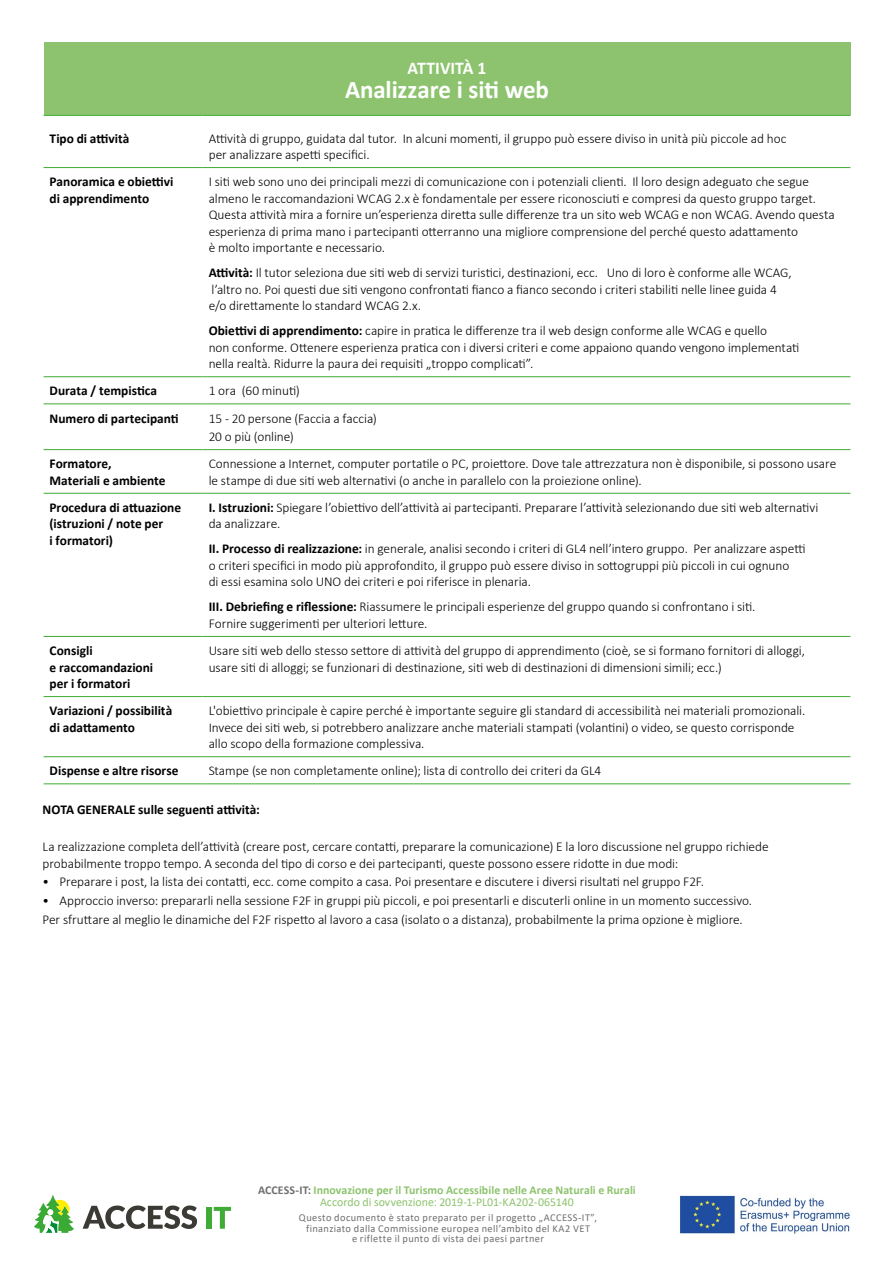
<style>
.page{position:relative;width:893px;height:1263px;background:#fff}
.page>*{position:absolute;margin:0;border:0;box-sizing:border-box;transform-origin:0 0}
.t1{font:700 25.5px "Calibri";letter-spacing:-.005em;color:#fff}
.t2{font:700 18px "Calibri";color:#fff}
.t3{font:300 13.5px/16.5px "Calibri";letter-spacing:-.005em;color:#000}
.t4{font:700 13.5px/16.5px "Calibri";color:#000}
.t5{font:700 12px/12px "Calibri";letter-spacing:.005em;color:#8dc36e;text-align:center}
.t6{font:10.5px/10.5px "Calibri";letter-spacing:.035em;color:#706f6f;text-align:center}
.s1{font-weight:700}
.s2{color:#706f6f}
.s3{font-weight:400}
</style>
<div class="page">
<svg style="left:83px;top:1205px;width:114px;height:24px"></svg>
<div style="left:206px;top:1207px;width:5px;height:22px;background:#40ab35"></div>
<svg style="left:214px;top:1207px;width:17px;height:22px"></svg>
<svg style="left:34px;top:1195px;width:40px;height:38px"></svg>
<img style="left:680px;top:1195px;width:170px;height:39px">
<div style="left:44px;top:43px;width:806px;height:72px;background:#8dc36e"></div>
<hr style="left:44px;top:167px;width:159px;height:1px;background:#40ab35">
<hr style="left:203px;top:167px;width:647px;height:1px;background:#40ab35">
<hr style="left:44px;top:376px;width:159px;height:1px;background:#40ab35">
<hr style="left:203px;top:376px;width:647px;height:1px;background:#40ab35">
<hr style="left:44px;top:403px;width:159px;height:1px;background:#40ab35">
<hr style="left:203px;top:403px;width:647px;height:1px;background:#40ab35">
<hr style="left:44px;top:449px;width:159px;height:1px;background:#40ab35">
<hr style="left:203px;top:449px;width:647px;height:1px;background:#40ab35">
<hr style="left:44px;top:493px;width:159px;height:1px;background:#40ab35">
<hr style="left:203px;top:493px;width:647px;height:1px;background:#40ab35">
<hr style="left:44px;top:636px;width:159px;height:1px;background:#40ab35">
<hr style="left:203px;top:636px;width:647px;height:1px;background:#40ab35">
<hr style="left:44px;top:696px;width:159px;height:1px;background:#40ab35">
<hr style="left:203px;top:696px;width:647px;height:1px;background:#40ab35">
<hr style="left:44px;top:756px;width:159px;height:1px;background:#40ab35">
<hr style="left:203px;top:756px;width:647px;height:1px;background:#40ab35">
<hr style="left:44px;top:115px;width:159px;height:1px;background:#40ab35">
<hr style="left:203px;top:115px;width:647px;height:1px;background:#40ab35">
<hr style="left:44px;top:783px;width:159px;height:1px;background:#40ab35">
<hr style="left:203px;top:783px;width:647px;height:1px;background:#40ab35">
<h2 class="t2" style="left:408px;top:56px;width:80px">ATTIVITÀ 1</h2>
<h1 class="t1" style="left:345px;top:72px;width:205px">Analizzare i siti web</h1>
<p class="t4" style="left:50px;top:130px;width:81px">Tipo di attività</p>
<p class="t3" style="left:209px;top:130px;width:579px">Attività di gruppo, guidata dal tutor. In alcuni momenti, il gruppo può essere diviso in unità più piccole ad hoc per analizzare aspetti specifici.</p>
<p class="t4" style="left:50px;top:173px;width:125px">Panoramica e obiettivi di apprendimento</p>
<p class="t3" style="left:209px;top:173px;width:628px">I siti web sono uno dei principali mezzi di comunicazione con i potenziali clienti. Il loro design adeguato che segue almeno le raccomandazioni WCAG 2.x è fondamentale per essere riconosciuti e compresi da questo gruppo target.<br>Questa attività mira a fornire un’esperienza diretta sulle differenze tra un sito web WCAG e non WCAG. Avendo questa esperienza di prima mano i partecipanti otterranno una migliore comprensione del perché questo adattamento<br>è molto importante e necessario.</p>
<p class="t3" style="left:209px;top:264px;width:584px"><span class="s1">Attività:</span> Il tutor seleziona due siti web di servizi turistici, destinazioni, ecc. Uno di loro è conforme alle WCAG, l’altro no. Poi questi due siti vengono confrontati fianco a fianco secondo i criteri stabiliti nelle linee guida 4 e/o direttamente lo standard WCAG 2.x.</p>
<p class="t3" style="left:209px;top:322px;width:592px"><span class="s1">Obiettivi di apprendimento:</span> capire in pratica le differenze tra il web design conforme alle WCAG e quello<br>non conforme. Ottenere esperienza pratica con i diversi criteri e come appaiono quando vengono implementati nella realtà. Ridurre la paura dei requisiti „troppo complicati”.</p>
<p class="t4" style="left:50px;top:382px;width:109px">Durata / tempistica</p>
<p class="t3" style="left:209px;top:382px;width:93px">1 ora (60 minuti)</p>
<p class="t4" style="left:50px;top:410px;width:131px">Numero di partecipanti</p>
<p class="t3" style="left:209px;top:409px;width:170px;line-height:18.6px">15 - 20 persone (Faccia a faccia)<br>20 o più (online)</p>
<p class="t4" style="left:50px;top:455px;width:117px">Formatore,<br>Materiali e ambiente</p>
<p class="t3" style="left:209px;top:455px;width:629px">Connessione a Internet, computer portatile o PC, proiettore. Dove tale attrezzatura non è disponibile, si possono usare le stampe di due siti web alternativi (o anche in parallelo con la proiezione online).</p>
<p class="t4" style="left:50px;top:499px;width:133px">Procedura di attuazione (istruzioni / note per<br>i formatori)</p>
<p class="t3" style="left:209px;top:499px;width:611px"><span class="s1">I. Istruzioni:</span> Spiegare l’obiettivo dell’attività ai partecipanti. Preparare l’attività selezionando due siti web alternativi da analizzare.</p>
<p class="t3" style="left:209px;top:540px;width:598px"><span class="s1">II. Processo di realizzazione:</span> in generale, analisi secondo i criteri di GL4 nell’intero gruppo. Per analizzare aspetti o criteri specifici in modo più approfondito, il gruppo può essere diviso in sottogruppi più piccoli in cui ognuno<br>di essi esamina solo UNO dei criteri e poi riferisce in plenaria.</p>
<p class="t3" style="left:209px;top:598px;width:548px"><span class="s1">III. Debriefing e riflessione:</span> Riassumere le principali esperienze del gruppo quando si confrontano i siti.<br>Fornire suggerimenti per ulteriori letture.</p>
<p class="t4" style="left:50px;top:642px;width:105px">Consigli<br>e raccomandazioni per i formatori</p>
<p class="t3" style="left:209px;top:642px;width:598px">Usare siti web dello stesso settore di attività del gruppo di apprendimento (cioè, se si formano fornitori di alloggi, usare siti di alloggi; se funzionari di destinazione, siti web di destinazioni di dimensioni simili; ecc.)</p>
<p class="t4" style="left:50px;top:702px;width:124px">Variazioni / possibilità di adattamento</p>
<p class="t3" style="left:209px;top:702px;width:598px">L'obiettivo principale è capire perché è importante seguire gli standard di accessibilità nei materiali promozionali.<br>Invece dei siti web, si potrebbero analizzare anche materiali stampati (volantini) o video, se questo corrisponde allo scopo della formazione complessiva.</p>
<p class="t4" style="left:50px;top:762px;width:130px">Dispense e altre risorse</p>
<p class="t3" style="left:209px;top:762px;width:394px">Stampe (se non completamente online); lista di controllo dei criteri da GL4</p>
<p class="t4" style="left:43px;top:801px;width:219px">NOTA GENERALE sulle seguenti attività:</p>
<p class="t3" style="left:43px;top:838px;width:728px">La realizzazione completa dell’attività (creare post, cercare contatti, preparare la comunicazione) E la loro discussione nel gruppo richiede probabilmente troppo tempo. A seconda del tipo di corso e dei partecipanti, queste possono essere ridotte in due modi:</p>
<p class="t3" style="left:43px;top:873px;width:663px">• Preparare i post, la lista dei contatti, ecc. come compito a casa. Poi presentare e discutere i diversi risultati nel gruppo F2F.</p>
<p class="t3" style="left:43px;top:891px;width:711px;line-height:18.6px">• Approccio inverso: prepararli nella sessione F2F in gruppi più piccoli, e poi presentarli e discuterli online in un momento successivo.<br>Per sfruttare al meglio le dinamiche del F2F rispetto al lavoro a casa (isolato o a distanza), probabilmente la prima opzione è migliore.</p>
<p class="t5" style="left:258px;top:1183px;width:379px"><span class="s2">ACCESS-IT:</span> Innovazione per il Turismo Accessibile nelle Aree Naturali e Rurali<br><span class="s3">Accordo di sovvenzione: 2019-1-PL01-KA202-065140</span></p>
<p class="t6" style="left:299px;top:1212px;width:300px">Questo documento è stato preparato per il progetto „ACCESS-IT”, finanziato dalla Commissione europea nell’ambito del KA2 VET<br>e riflette il punto di vista dei paesi partner</p>
</div>
